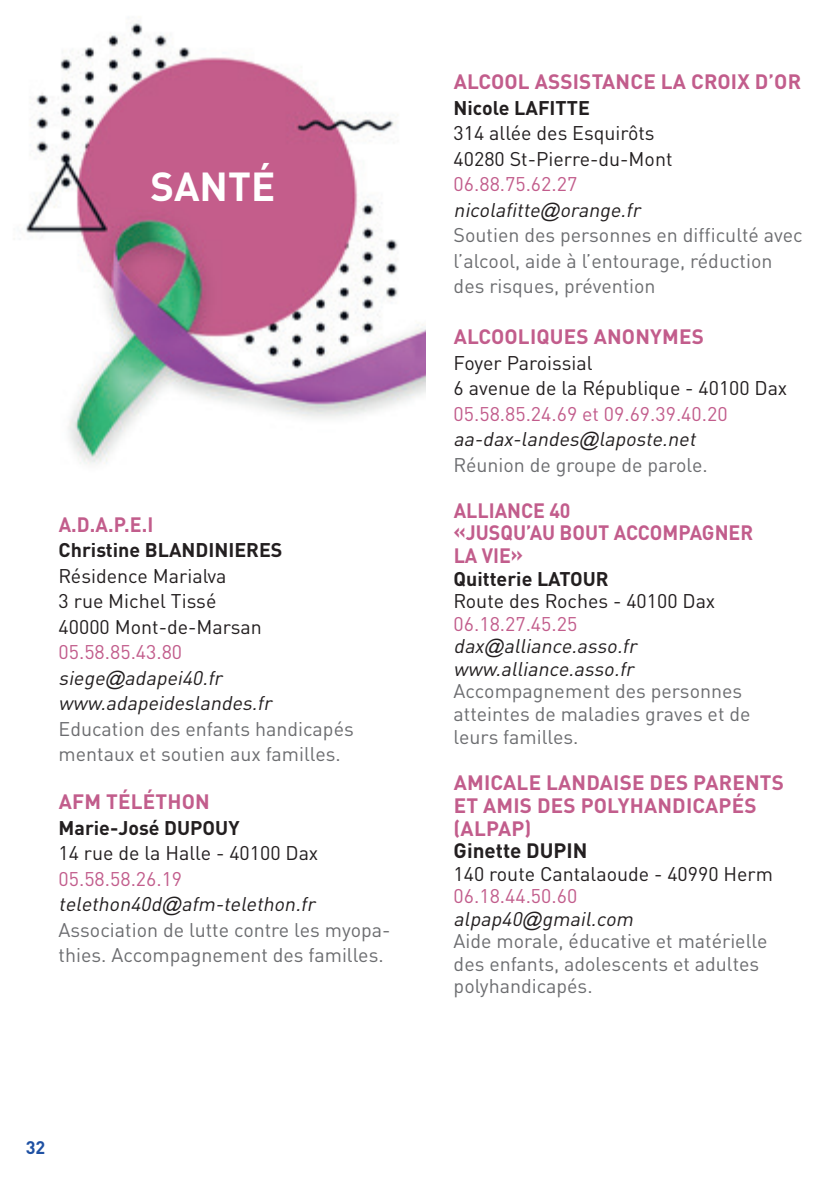
<style>
.page{position:relative;width:840px;height:1191px;background:#fff}
.page>*{position:absolute;margin:0;border:0;box-sizing:border-box;transform-origin:0 0}
.t1{font:700 40px "DINOT";color:#fff}
.t2{font:700 20.6px/22.6px "DINOT";letter-spacing:.01em;color:#c25d8c}
.t3{font:700 20.6px/22.6px "DINOT";letter-spacing:.01em;color:#c25d8c;scale:.95 1}
.t4{font:700 20.6px "DINOT";color:#231f20}
.t5{font:19.6px/25.4px "DINOT";color:#6c6d70}
.t6{font:19.6px/25.4px "DINOT";color:#231f20}
.t7{font:italic 19.6px/25.4px "DINOT";color:#231f20}
.t8{font:19.6px/25.4px "DINOT";color:#c25d8c}
.t9{font:700 19.6px "DINOT";color:#231f20}
.t10{font:700 18px "DINOT";color:#1f51a3}
.s1{font-style:normal;color:#c25d8c}
.s2{font-family:"Arial"}
.s3{color:#c25d8c}
.s4{font-style:italic;color:#231f20}
.s5{font-family:"Arial";font-style:italic;color:#231f20}
.s6{color:#6c6d70}
</style>
<div class="page">
<img style="left:25px;top:23px;width:400px;height:441px">
<h1 class="t1" style="left:150px;top:160px;width:126px">SANTÉ</h1>
<p class="t3" style="left:59px;top:512px;width:101px">A.D.A.P.E.I</p>
<p class="t9" style="left:59px;top:537px;width:225px">Christine BLANDINIERES</p>
<p class="t6" style="left:59px;top:562px;width:205px">Résidence Marialva<br>3 rue Michel Tissé<br>40000 Mont-de-Marsan</p>
<p class="t7" style="left:59px;top:639px;width:218px"><span class="s1">05.58.85.43.80 </span>siege<span class="s2">@</span>adapei40.fr www.adapeideslandes.fr</p>
<p class="t5" style="left:59px;top:715px;width:296px">Education des enfants handicapés mentaux et soutien aux familles.</p>
<p class="t2" style="left:59px;top:790px;width:153px">AFM TÉLÉTHON</p>
<p class="t9" style="left:59px;top:815px;width:182px">Marie-José DUPOUY</p>
<p class="t6" style="left:59px;top:840px;width:261px">14 rue de la Halle - 40100 Dax</p>
<p class="t5" style="left:59px;top:865px;width:333px"><span class="s3">05.58.58.26.19 </span><span class="s4">telethon40d</span><span class="s5">@</span><span class="s4">afm-telethon.fr<br></span>Association de lutte contre les myopa&shy;thies. Accompagnement des familles.</p>
<p class="t10" style="left:26px;top:1135px;width:21px">32</p>
<p class="t2" style="left:453px;top:70px;width:349px">ALCOOL ASSISTANCE LA CROIX D’OR</p>
<p class="t9" style="left:453px;top:95px;width:138px">Nicole LAFITTE</p>
<p class="t6" style="left:453px;top:120px;width:220px">314 allée des Esquirôts<br>40280 St-Pierre-du-Mont</p>
<p class="t5" style="left:453px;top:171px;width:350px"><span class="s3">06.88.75.62.27<br></span><span class="s4">nicolafitte</span><span class="s5">@</span><span class="s4">orange.fr<br></span>Soutien des personnes en difficulté avec l’alcool, aide à l’entourage, réduction des risques, prévention</p>
<p class="t2" style="left:453px;top:325px;width:252px">ALCOOLIQUES ANONYMES</p>
<p class="t6" style="left:453px;top:350px;width:335px">Foyer Paroissial<br>6 avenue de la République - 40100 Dax</p>
<p class="t8" style="left:453px;top:401px;width:275px">05.58.85.24.69 et 09.69.39.40.20 <span class="s4">aa-dax-landes</span><span class="s5">@</span><span class="s4">laposte.net<br></span><span class="s6">Réunion de groupe de parole.</span></p>
<p class="t3" style="left:453px;top:498px;width:317px">ALLIANCE 40<br>«JUSQU’AU BOUT ACCOMPAGNER<br>LA VIE»</p>
<p class="t9" style="left:453px;top:565px;width:157px">Quitterie LATOUR</p>
<p class="t6" style="left:453px;top:588px;width:263px">Route des Roches - 40100 Dax</p>
<p class="t7" style="left:453px;top:612px;width:189px;line-height:22.6px"><span class="s1">06.18.27.45.25 </span>dax<span class="s2">@</span>alliance.asso.fr www.alliance.asso.fr</p>
<p class="t5" style="left:453px;top:679px;width:298px;line-height:23px">Accompagnement des personnes atteintes de maladies graves et de leurs familles.</p>
<p class="t2" style="left:453px;top:771px;width:332px">AMICALE LANDAISE DES PARENTS<br>ET AMIS DES POLYHANDICAPÉS (ALPAP)</p>
<p class="t4" style="left:453px;top:837px;width:135px">Ginette DUPIN</p>
<p class="t6" style="left:453px;top:860px;width:321px">140 route Cantalaoude - 40990 Herm</p>
<p class="t5" style="left:453px;top:884px;width:315px;line-height:22.6px"><span class="s3">06.18.44.50.60<br></span><span class="s4">alpap40</span><span class="s5">@</span><span class="s4">gmail.com<br></span>Aide morale, éducative et matérielle des enfants, adolescents et adultes polyhandicapés.</p>
</div>
